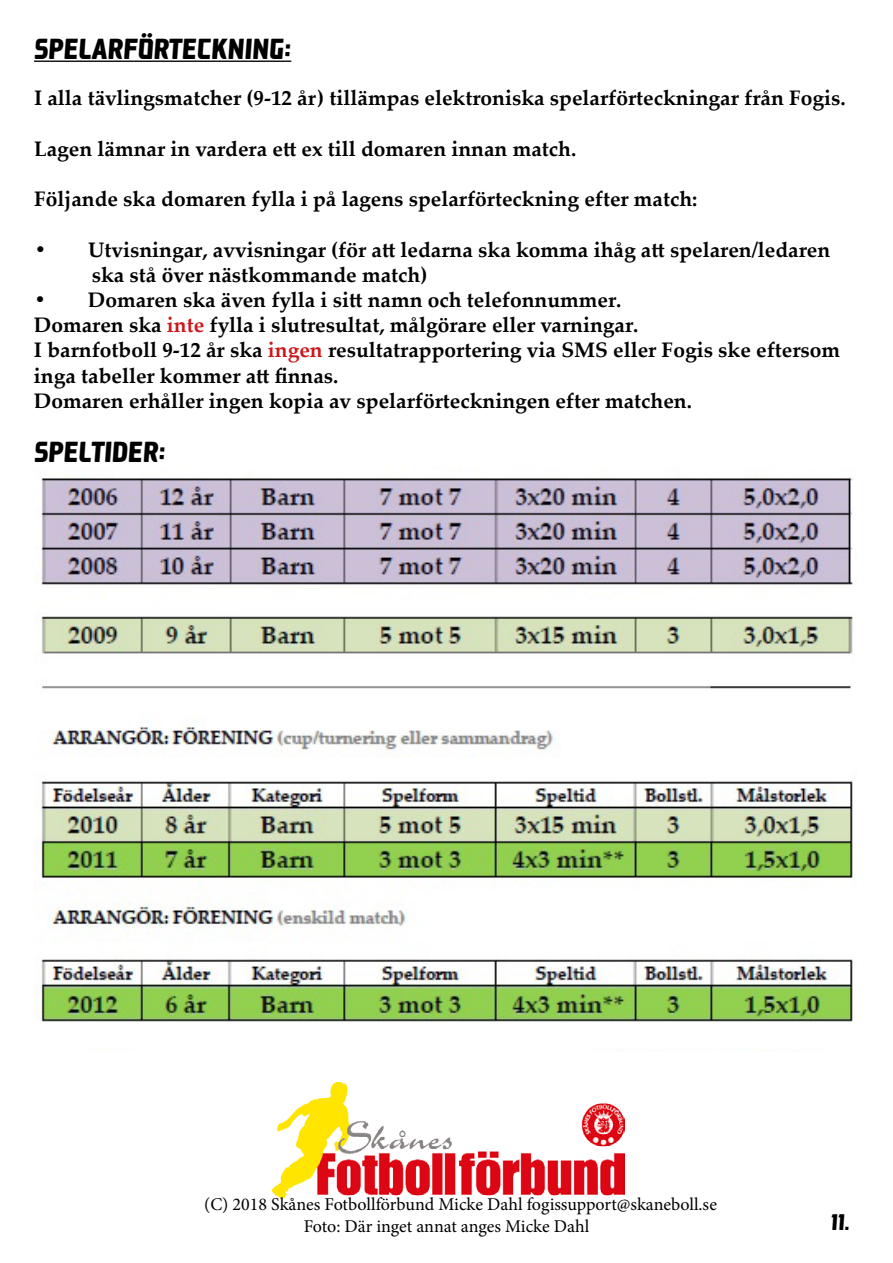
<style>
.page{position:relative;width:893px;height:1263px;background:#fff}
.page>*{position:absolute;margin:0;border:0;box-sizing:border-box;transform-origin:0 0}
.t1{font:27px "Sv FF Headlinev 2.1";color:#000}
.t2{font:700 21px/25.2px "Palatino Linotype";color:#000}
.t3{font:21px "Sv FF Headlinev 2.1";color:#000}
.t4{font:18px "Minion Pro";letter-spacing:-.005em;color:#000}
.s1{color:#cd171a}
</style>
<div class="page">
<hr style="left:34px;top:61px;width:257px;height:1px;background:#000">
<img style="left:272px;top:1082px;width:353px;height:115px">
<img style="left:34px;top:468px;width:819px;height:554px">
<p class="t1" style="left:34px;top:33px;width:259px">SPELARFÖRTECKNING:</p>
<p class="t2" style="left:34px;top:85px;width:813px">I alla tävlingsmatcher (9-12 år) tillämpas elektroniska spelarförteckningar från Fogis.</p>
<p class="t2" style="left:34px;top:135px;width:544px">Lagen lämnar in vardera ett ex till domaren innan match.</p>
<p class="t2" style="left:34px;top:186px;width:665px">Följande ska domaren fylla i på lagens spelarförteckning efter match:</p>
<p class="t2" style="left:92px;top:236px;width:740px;text-indent:-58px">• Utvisningar, avvisningar (för att ledarna ska komma ihåg att spelaren/ledaren ska stå över nästkommande match)</p>
<p class="t2" style="left:34px;top:286px;width:808px">• Domaren ska även fylla i sitt namn och telefonnummer.<br>Domaren ska <span class="s1">inte</span> fylla i slutresultat, målgörare eller varningar.<br>I barnfotboll 9-12 år ska <span class="s1">ingen</span> resultatrapportering via SMS eller Fogis ske eftersom inga tabeller kommer att finnas.<br>Domaren erhåller ingen kopia av spelarförteckningen efter matchen.</p>
<p class="t1" style="left:34px;top:436px;width:133px">SPELTIDER:</p>
<p class="t4" style="left:204px;top:1192px;width:514px">(C) 2018 Skånes Fotbollförbund Micke Dahl fogissupport@skaneboll.se</p>
<p class="t4" style="left:304px;top:1215px;width:287px">Foto: Där inget annat anges Micke Dahl</p>
<p class="t3" style="left:831px;top:1210px;width:20px">11.</p>
</div>
